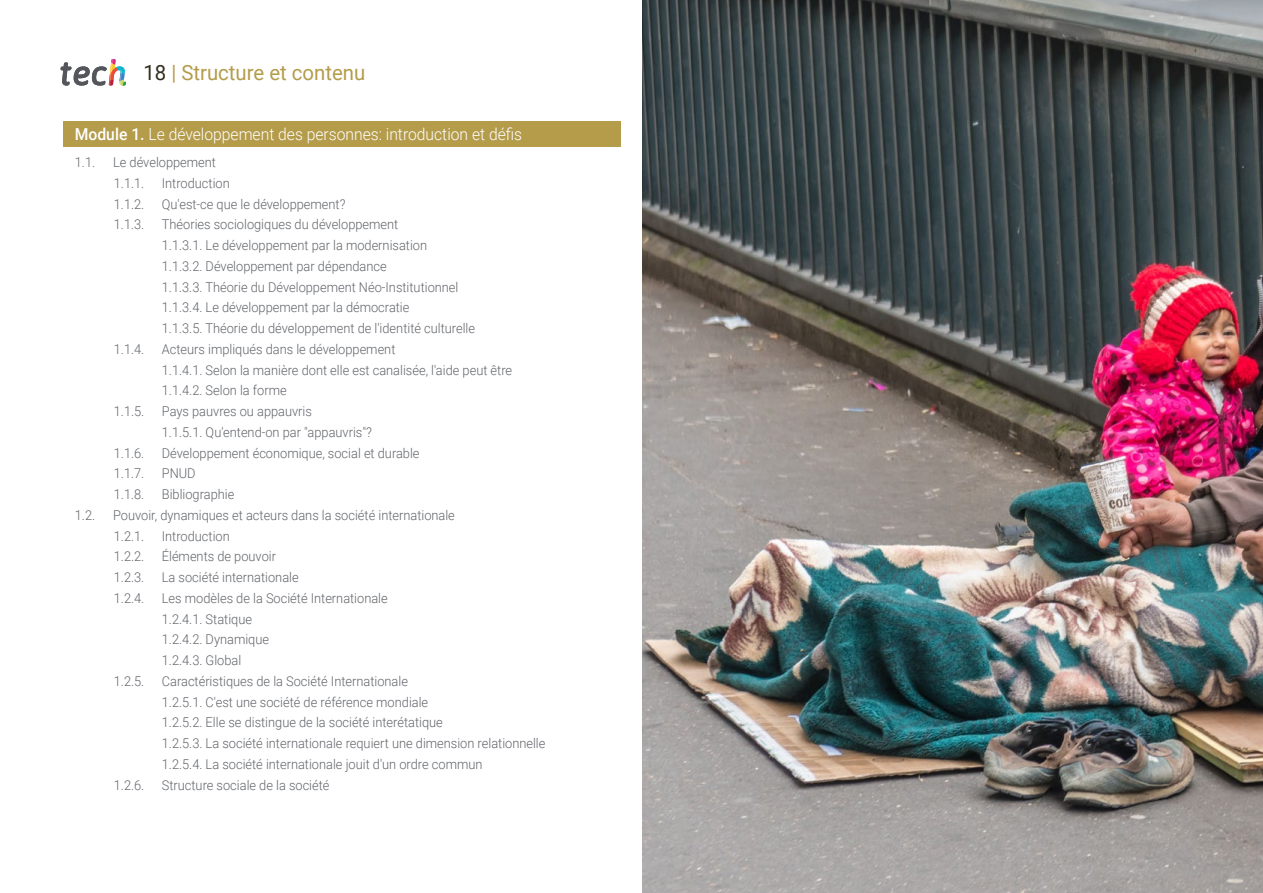
<style>
.page{position:relative;width:1263px;height:893px;background:#fff}
.page>*{position:absolute;margin:0;border:0;box-sizing:border-box;transform-origin:0 0}
.t1{font:21px "Roboto";color:#b49c4b}
.t2{font:300 16.5px "Roboto";color:#fff;scale:.95 1}
.t3{font:300 13.5px/20.7px "Roboto";color:#61646a;scale:.95 1}
.s1{color:#312e20}
.s2{font-weight:500}
</style>
<div class="page">
<img style="left:642px;top:0;width:621px;height:893px">
<div style="left:64px;top:121px;width:557px;height:25px;background:#b49c4b"></div>
<svg style="left:61px;top:59px;width:65px;height:27px"></svg>
<h1 class="t1" style="left:144px;top:57px;width:223px"><span class="s1">18</span> | Structure et contenu</h1>
<p class="t2" style="left:75px;top:123px;width:472px"><span class="s2">Module 1.</span> Le développement des personnes: introduction et défis</p>
<p class="t3" style="left:75px;top:151px;width:23px">1.1.</p>
<p class="t3" style="left:113px;top:151px;width:110px">Le développement<br>1.1.1.</p>
<p class="t3" style="left:162px;top:172px;width:73px">Introduction</p>
<p class="t3" style="left:114px;top:193px;width:34px">1.1.2.</p>
<p class="t3" style="left:162px;top:193px;width:195px">Qu'est-ce que le développement?</p>
<p class="t3" style="left:114px;top:214px;width:34px">1.1.3.</p>
<p class="t3" style="left:162px;top:214px;width:331px">Théories sociologiques du développement<br>1.1.3.1. Le développement par la modernisation<br>1.1.3.2. Développement par dépendance<br>1.1.3.3. Théorie du Développement Néo-Institutionnel 1.1.3.4. Le développement par la démocratie<br>1.1.3.5. Théorie du développement de l'identité culturelle</p>
<p class="t3" style="left:114px;top:338px;width:34px">1.1.4.</p>
<p class="t3" style="left:162px;top:338px;width:370px">Acteurs impliqués dans le développement<br>1.1.4.1. Selon la manière dont elle est canalisée, l'aide peut être<br>1.1.4.2. Selon la forme</p>
<p class="t3" style="left:114px;top:400px;width:34px">1.1.5.</p>
<p class="t3" style="left:162px;top:400px;width:223px">Pays pauvres ou appauvris<br>1.1.5.1. Qu'entend-on par "appauvris"?</p>
<p class="t3" style="left:114px;top:442px;width:34px">1.1.6.</p>
<p class="t3" style="left:162px;top:442px;width:273px">Développement économique, social et durable</p>
<p class="t3" style="left:114px;top:463px;width:34px">1.1.7.</p>
<p class="t3" style="left:162px;top:463px;width:37px">PNUD</p>
<p class="t3" style="left:114px;top:483px;width:34px">1.1.8.</p>
<p class="t3" style="left:162px;top:483px;width:78px">Bibliographie</p>
<p class="t3" style="left:75px;top:504px;width:23px">1.2.</p>
<p class="t3" style="left:113px;top:504px;width:361px">Pouvoir, dynamiques et acteurs dans la société internationale<br>1.2.1.</p>
<p class="t3" style="left:162px;top:525px;width:73px">Introduction</p>
<p class="t3" style="left:114px;top:546px;width:34px">1.2.2.</p>
<p class="t3" style="left:162px;top:546px;width:122px">Éléments de pouvoir</p>
<p class="t3" style="left:114px;top:566px;width:34px">1.2.3.</p>
<p class="t3" style="left:162px;top:566px;width:146px">La société internationale</p>
<p class="t3" style="left:114px;top:587px;width:34px">1.2.4.</p>
<p class="t3" style="left:162px;top:587px;width:239px">Les modèles de la Société Internationale<br>1.2.4.1. Statique<br>1.2.4.2. Dynamique<br>1.2.4.3. Global</p>
<p class="t3" style="left:114px;top:670px;width:34px">1.2.5.</p>
<p class="t3" style="left:162px;top:670px;width:405px">Caractéristiques de la Société Internationale<br>1.2.5.1. C'est une société de référence mondiale<br>1.2.5.2. Elle se distingue de la société interétatique<br>1.2.5.3. La société internationale requiert une dimension relationnelle 1.2.5.4. La société internationale jouit d'un ordre commun</p>
<p class="t3" style="left:114px;top:774px;width:34px">1.2.6.</p>
<p class="t3" style="left:162px;top:774px;width:178px">Structure sociale de la société</p>
</div>
